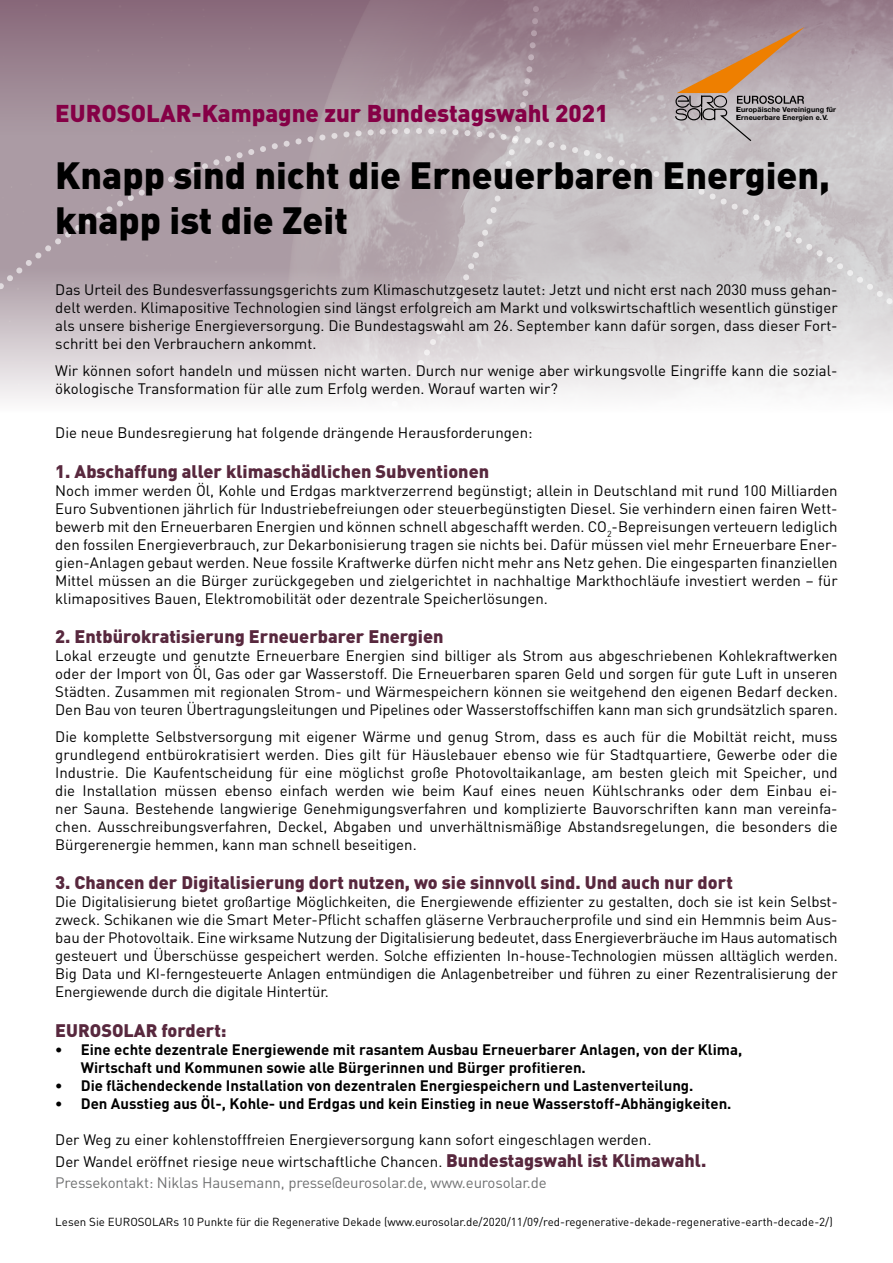
<style>
.page{position:relative;width:893px;height:1263px;background:#fff}
.page>*{position:absolute;margin:0;border:0;box-sizing:border-box;transform-origin:0 0}
.t1{font:900 37.5px/45px "DIN";color:#000}
.t2{font:900 24px "DIN";color:#850046}
.t3{font:900 18px "DIN";color:#58283e}
.t4{font:15px/18px "DIN";color:#000;text-align:justify}
.t5{font:700 15px/18px "DIN";color:#000}
.t6{font:11.55px "DIN";color:#000}
.t7{font:700 7.2px/8.1px "Helvetica Neue";letter-spacing:.02em;color:#000}
.s1{font-weight:900;font-size:18px;color:#58283e}
.s2{color:#707172}
</style>
<div class="page">
<svg style="left:650px;top:134px;width:243px;height:261px"></svg>
<svg style="left:0;top:134px;width:650px;height:266px"></svg>
<svg style="left:0;top:0;width:893px;height:134px"></svg>
<svg style="left:675px;top:27px;width:130px;height:114px"></svg>
<h2 class="t2" style="left:55px;top:97px;width:555px">EUROSOLAR-Kampagne zur Bundestagswahl 2021</h2>
<h1 class="t1" style="left:55px;top:151px;width:776px">Knapp sind nicht die Erneuerbaren Energien, knapp ist die Zeit</h1>
<p class="t7" style="left:736px;top:106px;width:101px">Europäische Vereinigung für<br>Erneuerbare Energien e.V.</p>
<p class="t4" style="left:55px;top:280px;width:784px">Das Urteil des Bundesverfassungsgerichts zum Klimaschutzgesetz lautet: Jetzt und nicht erst nach 2030 muss gehan&shy;delt werden. Klimapositive Technologien sind längst erfolgreich am Markt und volkswirtschaftlich wesentlich günstiger als unsere bisherige Energieversorgung. Die Bundestagswahl am 26. September kann dafür sorgen, dass dieser Fort&shy;schritt bei den Verbrauchern ankommt.</p>
<p class="t4" style="left:55px;top:361px;width:784px">Wir können sofort handeln und müssen nicht warten. Durch nur wenige aber wirkungsvolle Eingriffe kann die sozial&shy;ökologische Transformation für alle zum Erfolg werden. Worauf warten wir?</p>
<p class="t4" style="left:55px;top:423px;width:479px">Die neue Bundesregierung hat folgende drängende Herausforderungen:</p>
<p class="t3" style="left:55px;top:459px;width:435px">1. Abschaffung aller klimaschädlichen Subventionen</p>
<p class="t4" style="left:55px;top:481px;width:784px">Noch immer werden Öl, Kohle und Erdgas marktverzerrend begünstigt; allein in Deutschland mit rund 100 Milliarden Euro Subventionen jährlich für Industriebefreiungen oder steuerbegünstigten Diesel. Sie verhindern einen fairen Wett&shy;bewerb mit den Erneuerbaren Energien und können schnell abgeschafft werden. CO<sub>2</sub>-Bepreisungen verteuern lediglich den fossilen Energieverbrauch, zur Dekarbonisierung tragen sie nichts bei. Dafür müssen viel mehr Erneuerbare Ener&shy;gien-Anlagen gebaut werden. Neue fossile Kraftwerke dürfen nicht mehr ans Netz gehen. Die eingesparten finanziellen Mittel müssen an die Bürger zurückgegeben und zielgerichtet in nachhaltige Markthochläufe investiert werden – für klimapositives Bauen, Elektromobilität oder dezentrale Speicherlösungen.</p>
<p class="t3" style="left:55px;top:625px;width:390px">2. Entbürokratisierung Erneuerbarer Energien</p>
<p class="t4" style="left:55px;top:646px;width:784px">Lokal erzeugte und genutzte Erneuerbare Energien sind billiger als Strom aus abgeschriebenen Kohlekraftwerken oder der Import von Öl, Gas oder gar Wasserstoff. Die Erneuerbaren sparen Geld und sorgen für gute Luft in unseren Städten. Zusammen mit regionalen Strom- und Wärmespeichern können sie weitgehend den eigenen Bedarf decken.<br>Den Bau von teuren Übertragungsleitungen und Pipelines oder Wasserstoffschiffen kann man sich grundsätzlich sparen.</p>
<p class="t4" style="left:55px;top:727px;width:784px">Die komplette Selbstversorgung mit eigener Wärme und genug Strom, dass es auch für die Mobiltät reicht, muss grundlegend entbürokratisiert werden. Dies gilt für Häuslebauer ebenso wie für Stadtquartiere, Gewerbe oder die Industrie. Die Kaufentscheidung für eine möglichst große Photovoltaikanlage, am besten gleich mit Speicher, und die Installation müssen ebenso einfach werden wie beim Kauf eines neuen Kühlschranks oder dem Einbau ei&shy;ner Sauna. Bestehende langwierige Genehmigungsverfahren und komplizierte Bauvorschriften kann man vereinfa&shy;chen. Ausschreibungsverfahren, Deckel, Abgaben und unverhältnismäßige Abstandsregelungen, die besonders die Bürgerenergie hemmen, kann man schnell beseitigen.</p>
<p class="t3" style="left:55px;top:871px;width:679px">3. Chancen der Digitalisierung dort nutzen, wo sie sinnvoll sind. Und auch nur dort</p>
<p class="t4" style="left:55px;top:893px;width:784px">Die Digitalisierung bietet großartige Möglichkeiten, die Energiewende effizienter zu gestalten, doch sie ist kein Selbst&shy;zweck. Schikanen wie die Smart Meter-Pflicht schaffen gläserne Verbraucherprofile und sind ein Hemmnis beim Aus&shy;bau der Photovoltaik. Eine wirksame Nutzung der Digitalisierung bedeutet, dass Energieverbräuche im Haus automatisch gesteuert und Überschüsse gespeichert werden. Solche effizienten In-house-Technologien müssen alltäglich werden.<br>Big Data und KI-ferngesteuerte Anlagen entmündigen die Anlagenbetreiber und führen zu einer Rezentralisierung der Energiewende durch die digitale Hintertür.</p>
<p class="t3" style="left:55px;top:1018px;width:173px">EUROSOLAR fordert:</p>
<p class="t5" style="left:81px;top:1040px;width:663px;text-indent:-26px">• Eine echte dezentrale Energiewende mit rasantem Ausbau Erneuerbarer Anlagen, von der Klima,<br>Wirtschaft und Kommunen sowie alle Bürgerinnen und Bürger profitieren.</p>
<p class="t5" style="left:55px;top:1076px;width:640px">• Die flächendeckende Installation von dezentralen Energiespeichern und Lastenverteilung.</p>
<p class="t5" style="left:55px;top:1094px;width:678px">• Den Ausstieg aus Öl-, Kohle- und Erdgas und kein Einstieg in neue Wasserstoff-Abhängigkeiten.</p>
<p class="t4" style="left:55px;top:1128px;width:652px;line-height:21.6px;text-align:left">Der Weg zu einer kohlenstofffreien Energieversorgung kann sofort eingeschlagen werden.<br>Der Wandel eröffnet riesige neue wirtschaftliche Chancen. <span class="s1">Bundestagswahl ist Klimawahl.<br></span><span class="s2">Pressekontakt: Niklas Hausemann, presse@eurosolar.de, www.eurosolar.de</span></p>
<p class="t6" style="left:55px;top:1214px;width:779px">Lesen Sie EUROSOLARs 10 Punkte für die Regenerative Dekade (www.eurosolar.de/2020/11/09/red-regenerative-dekade-regenerative-earth-decade-2/)</p>
</div>
